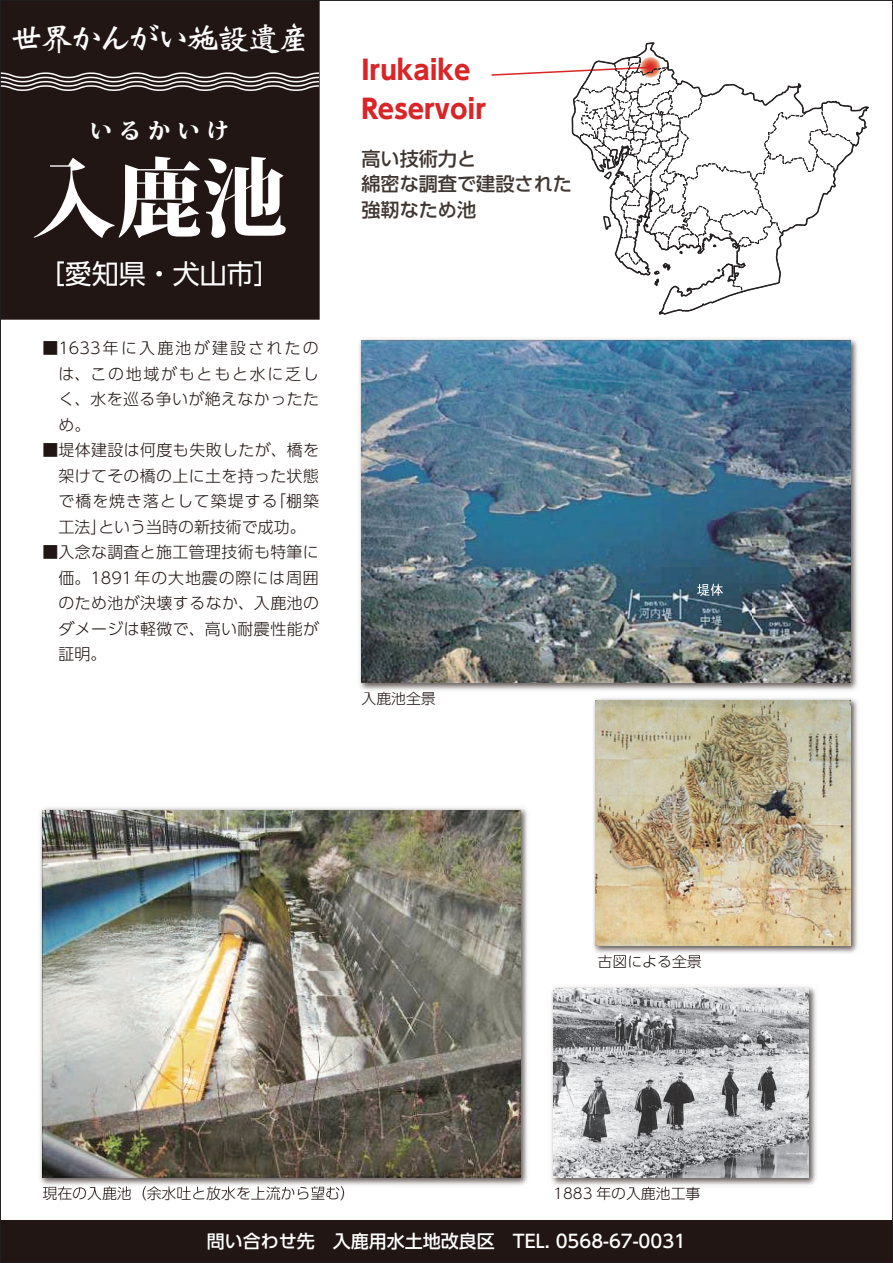
<style>
.page{position:relative;width:893px;height:1263px;background:#fff}
.page>*{position:absolute;margin:0;border:0;box-sizing:border-box;transform-origin:0 0}
.t1{font:800 85.5px "Koz Min Pr 6 N";color:#fff}
.t2{font:33px "DF Gi Hi Std W7";letter-spacing:-.09em;color:#fff}
.t3{font:27px "UD Shin Go Pro";color:#fff}
.t4{font:700 26.55px/38.2px "UD Shin Go Pro";color:#d92528}
.t5{font:800 22.5px "Koz Min Pr 6 N";letter-spacing:.3em;color:#fff}
.t6{font:500 19.2px/25.5px "UD Shin Go Pro";color:#403732}
.t7{font:500 18px "UD Shin Go Pro";color:#fff}
.t8{font:300 15.9px/25.5px "UD Shin Go Pro";letter-spacing:.025em;color:#211613;text-align:justify}
.t9{font:300 14.85px "UD Shin Go Pro";color:#211613}
</style>
<div class="page">
<div style="left:0;top:1220px;width:893px;height:43px;background:#211613"></div>
<div style="left:0;top:0;width:319px;height:319px;background:#211613"></div>
<svg style="left:3px;top:72px;width:317px;height:20px"></svg>
<img style="left:593px;top:698px;width:265px;height:257px">
<img style="left:598px;top:955px;width:102px;height:3px">
<img style="left:595px;top:700px;width:255px;height:246px">
<img style="left:551px;top:986px;width:266px;height:201px">
<img style="left:557px;top:1187px;width:143px;height:1px">
<img style="left:553px;top:989px;width:255px;height:188px">
<img style="left:40px;top:807px;width:488px;height:386px">
<img style="left:43px;top:1186px;width:301px;height:7px">
<img style="left:43px;top:810px;width:477px;height:367px">
<img style="left:359px;top:338px;width:499px;height:47px">
<img style="left:359px;top:385px;width:40px;height:307px">
<img style="left:812px;top:385px;width:46px;height:305px">
<img style="left:364px;top:692px;width:70px;height:1px">
<img style="left:361px;top:340px;width:489px;height:343px">
<svg style="left:697px;top:584px;width:26px;height:12px"></svg>
<svg style="left:571px;top:42px;width:298px;height:273px"></svg>
<h2 class="t2" style="left:10px;top:21px;width:302px">世界かんがい施設遺産</h2>
<h3 class="t5" style="left:90px;top:118px;width:141px">いるかいけ</h3>
<h1 class="t1" style="left:31px;top:150px;width:258px">入鹿池</h1>
<h3 class="t3" style="left:38px;top:252px;width:245px">［愛知県・犬山市］</h3>
<p class="t8" style="left:58px;top:335px;width:262px;text-indent:-16px">■1633年に入鹿池が建設されたのは、この地域がもともと水に乏しく、水を巡る争いが絶えなかったため。</p>
<p class="t8" style="left:58px;top:437px;width:262px;text-indent:-16px">■堤体建設は何度も失敗したが、橋を架けてその橋の上に土を持った状態で橋を焼き落として築堤する「棚築工法」という当時の新技術で成功。</p>
<p class="t8" style="left:58px;top:539px;width:262px;text-indent:-16px">■入念な調査と施工管理技術も特筆に価。1891年の大地震の際には周囲のため池が決壊するなか、入鹿池のダメージは軽微で、高い耐震性能が証明。</p>
<h3 class="t4" style="left:361px;top:51px;width:126px">Irukaike<br>Reservoir</h3>
<p class="t6" style="left:361px;top:145px;width:212px">高い技術力と<br>綿密な調査で建設された強靭なため池</p>
<p class="t9" style="left:361px;top:686px;width:76px">入鹿池全景</p>
<p class="t9" style="left:598px;top:950px;width:106px">古図による全景</p>
<p class="t9" style="left:43px;top:1181px;width:314px">現在の入鹿池（余水吐と放水を上流から望む）</p>
<p class="t9" style="left:553px;top:1181px;width:149px">1883 年の入鹿池工事</p>
<p class="t7" style="left:207px;top:1226px;width:481px">問い合わせ先　入鹿用水土地改良区　TEL. 0568-67-0031</p>
</div>
